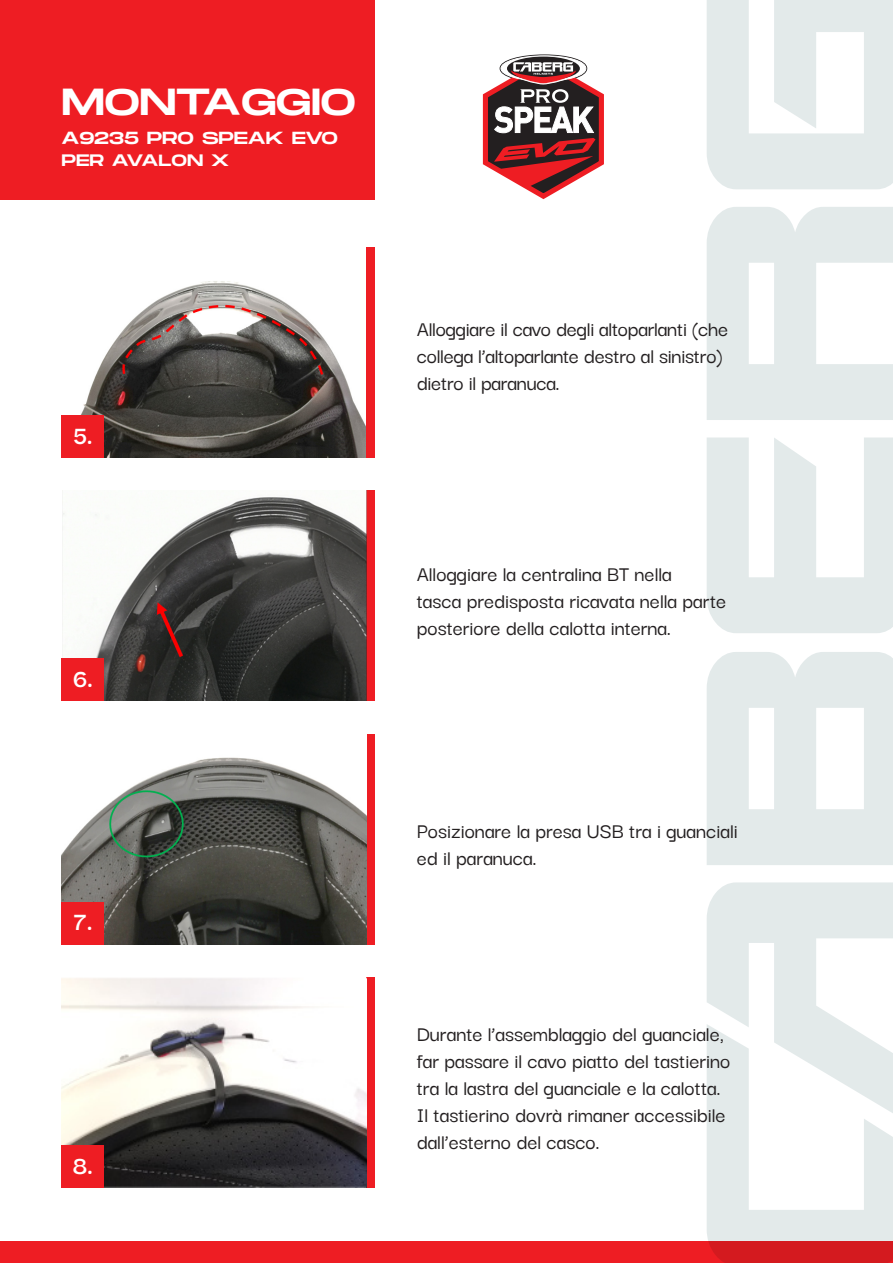
<style>
.page{position:relative;width:893px;height:1263px;background:#fff}
.page>*{position:absolute;margin:0;border:0;box-sizing:border-box;transform-origin:0 0}
.t1{font:37.5px "Monument Extended";letter-spacing:-.015em;color:#fff}
.t2{font:700 27px "Darker Grotesque";color:#fff}
.t3{font:500 22.5px/27px "Darker Grotesque";color:#231f20}
.t4{font:17.4px "Monument Extended";letter-spacing:-.01em;color:#fff}
.t5{font:16.5px "Monument Extended";letter-spacing:-.01em;color:#fff}
</style>
<div class="page">
<div style="left:0;top:0;width:374px;height:200px;background:#ee1d23"></div>
<div style="left:0;top:1242px;width:893px;height:21px;background:#ee1d23"></div>
<svg style="left:707px;top:652px;width:186px;height:213px"></svg>
<svg style="left:707px;top:437px;width:186px;height:196px"></svg>
<svg style="left:707px;top:207px;width:186px;height:213px"></svg>
<svg style="left:707px;top:0;width:186px;height:189px"></svg>
<svg style="left:707px;top:882px;width:186px;height:381px"></svg>
<div style="left:500px;top:54px;width:87px;height:28px;border:3px solid #231f20;border-radius:50%"></div>
<svg style="left:482px;top:56px;width:122px;height:144px"></svg>
<img style="left:81px;top:281px;width:285px;height:176px">
<div style="left:366px;top:247px;width:9px;height:210px;background:#ee1d23"></div>
<div style="left:62px;top:415px;width:42px;height:42px;background:#ee1d23"></div>
<div style="left:366px;top:491px;width:9px;height:210px;background:#ee1d23"></div>
<img style="left:62px;top:491px;width:304px;height:210px">
<div style="left:62px;top:658px;width:42px;height:43px;background:#ee1d23"></div>
<div style="left:366px;top:734px;width:9px;height:210px;background:#ee1d23"></div>
<div style="left:366px;top:978px;width:9px;height:210px;background:#ee1d23"></div>
<img style="left:62px;top:757px;width:304px;height:187px">
<img style="left:62px;top:978px;width:304px;height:210px">
<div style="left:62px;top:902px;width:42px;height:42px;background:#ee1d23"></div>
<div style="left:62px;top:1145px;width:42px;height:43px;background:#ee1d23"></div>
<p class="t1" style="left:62px;top:74px;width:296px">MONTAGGIO</p>
<p class="t4" style="left:62px;top:125px;width:278px">A9235 PRO SPEAK EVO</p>
<p class="t5" style="left:62px;top:148px;width:169px">PER AVALON X</p>
<p class="t2" style="left:73px;top:415px;width:21px">5.</p>
<p class="t2" style="left:73px;top:658px;width:22px">6.</p>
<p class="t2" style="left:73px;top:902px;width:21px">7.</p>
<p class="t2" style="left:73px;top:1145px;width:22px">8.</p>
<p class="t3" style="left:417px;top:314px;width:313px">Alloggiare il cavo degli altoparlanti (che collega l’altoparlante destro al sinistro) dietro il paranuca.</p>
<p class="t3" style="left:417px;top:559px;width:257px">Alloggiare la centralina BT nella</p>
<p class="t3" style="left:417px;top:586px;width:311px">tasca predisposta ricavata nella parte posteriore della calotta interna.</p>
<p class="t3" style="left:417px;top:816px;width:323px">Posizionare la presa USB tra i guanciali ed il paranuca.</p>
<p class="t3" style="left:417px;top:1019px;width:315px">Durante l’assemblaggio del guanciale, far passare il cavo piatto del tastierino tra la lastra del guanciale e la calotta.<br>Il tastierino dovrà rimaner accessibile dall’esterno del casco.</p>
</div>
